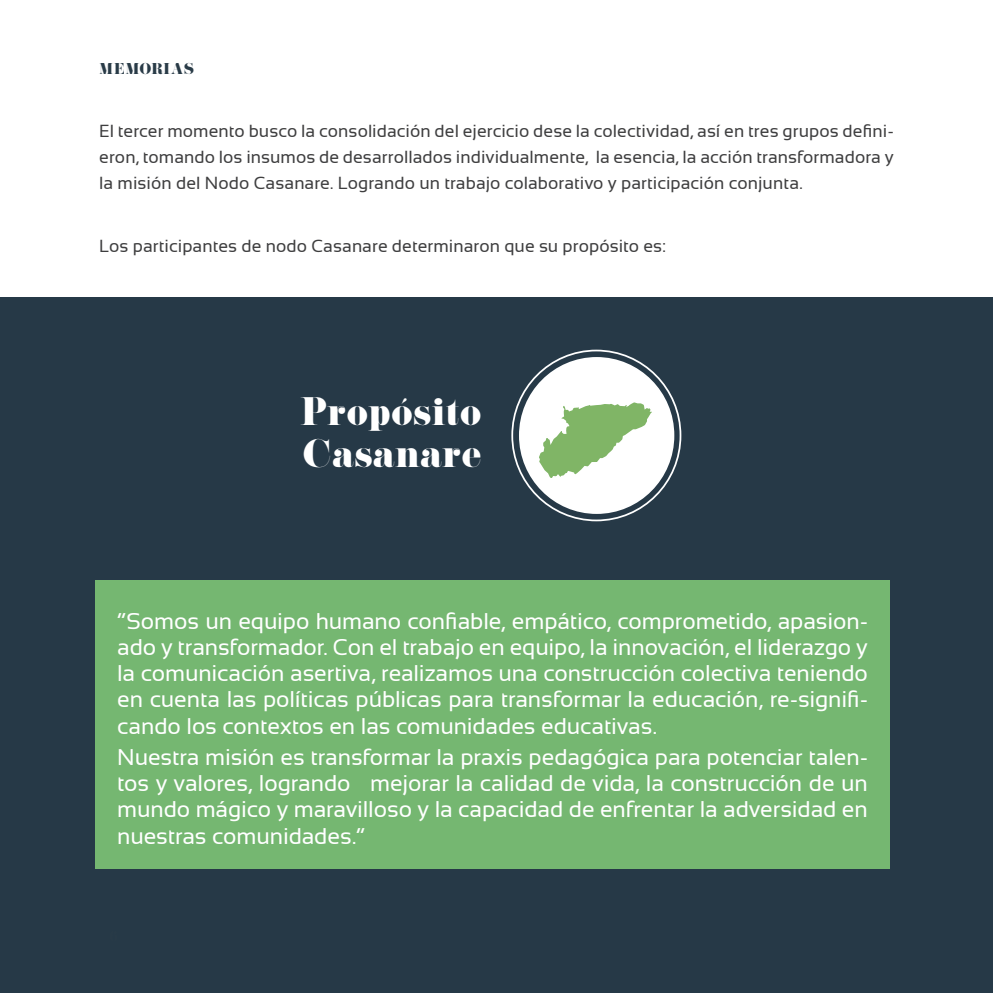
<style>
.page{position:relative;width:993px;height:993px;background:#fff}
.page>*{position:absolute;margin:0;border:0;box-sizing:border-box;transform-origin:0 0}
.Title___1{font:35.52px "Pistilli";color:#fff}
.Body_Text_10pts{font:22.75px/26.2px "Sansation";letter-spacing:-.005em;color:#fff;text-align:justify}
.Body_Text{font:17.5px/26.2px "Sansation";letter-spacing:.005em;color:#3e3e3f;text-align:justify}
.Title___Sidebar_1{font:14px "Pistilli";letter-spacing:.02em;color:#293b47}
</style>
<div class="page">
<div style="left:0;top:298px;width:992px;height:694px;background:#263947"></div>
<div style="left:519px;top:358px;width:154px;height:155px;background:#fff;border-radius:50%"></div>
<svg style="left:539px;top:402px;width:113px;height:76px"></svg>
<div style="left:95px;top:580px;width:794px;height:288px;background:#75b771"></div>
<p class="Title___Sidebar_1" style="left:99px;top:59px;width:96px">MEMORIAS</p>
<p class="Body_Text" style="left:99px;top:118px;width:795px">El tercer momento busco la consolidación del ejercicio dese la colectividad, así en tres grupos defini&shy;eron, tomando los insumos de desarrollados individualmente, la esencia, la acción transformadora y la misión del Nodo Casanare. Logrando un trabajo colaborativo y participación conjunta.</p>
<p class="Body_Text" style="left:99px;top:232px;width:568px">Los participantes de nodo Casanare determinaron que su propósito es:</p>
<p class="Title___1" style="left:300px;top:388px;width:183px">Propósito</p>
<p class="Title___1" style="left:302px;top:431px;width:180px">Casanare</p>
<p class="Body_Text_10pts" style="left:117px;top:607px;width:752px">“Somos un equipo humano confiable, empático, comprometido, apasion&shy;ado y transformador. Con el trabajo en equipo, la innovación, el liderazgo y la comunicación asertiva, realizamos una construcción colectiva teniendo en cuenta las políticas públicas para transformar la educación, re-signifi&shy;cando los contextos en las comunidades educativas.</p>
<p class="Body_Text_10pts" style="left:117px;top:743px;width:752px">Nuestra misión es transformar la praxis pedagógica para potenciar talen&shy;tos y valores, logrando mejorar la calidad de vida, la construcción de un mundo mágico y maravilloso y la capacidad de enfrentar la adversidad en nuestras comunidades.”</p>
</div>
